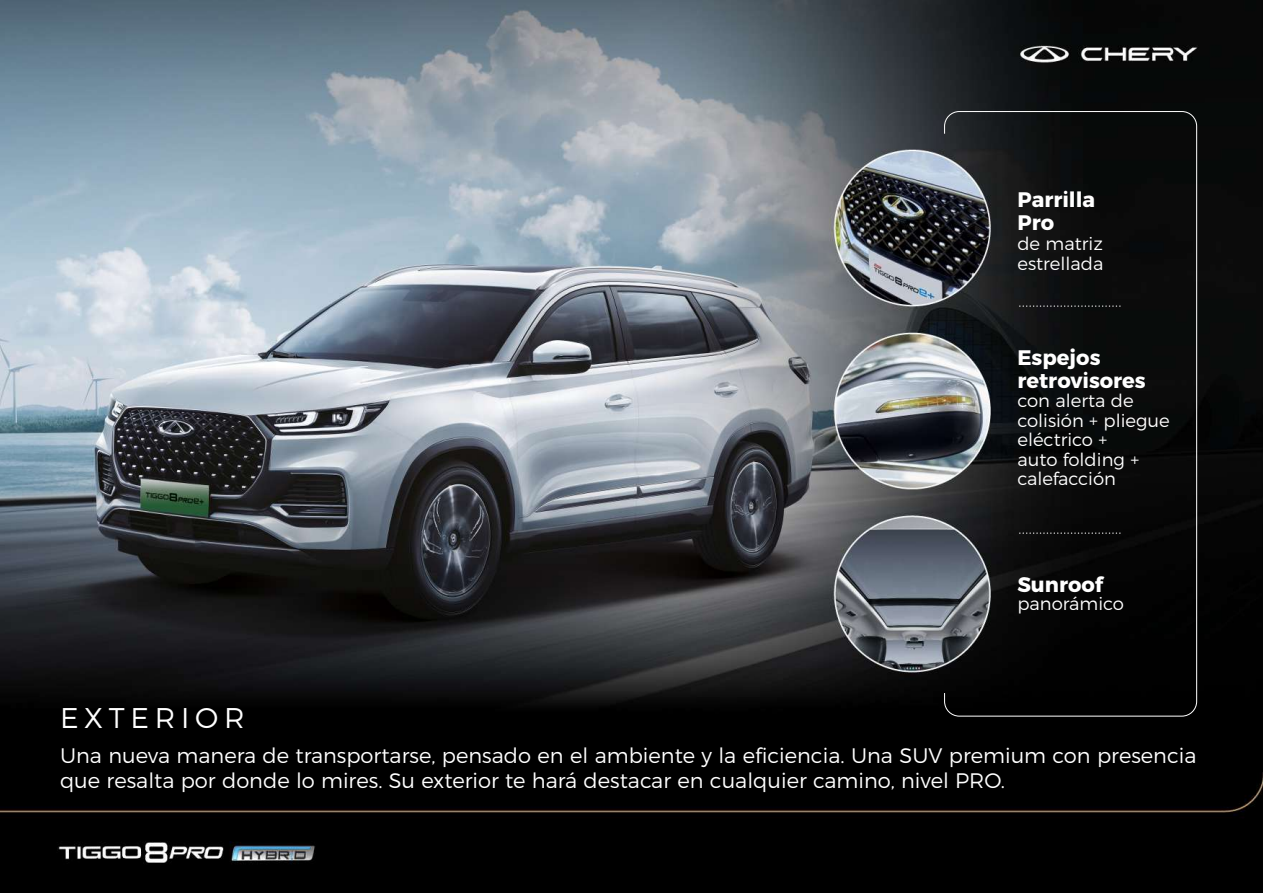
<style>
.page{position:relative;width:1263px;height:893px;background:#fff}
.page>*{position:absolute;margin:0;border:0;box-sizing:border-box;transform-origin:0 0}
.t1{font:300 28.5px "Montserrat";letter-spacing:.2em;color:#fff}
.t2{font:300 21px/25.2px "Montserrat";color:#fff}
.t3{font:700 21px/22.6px "Montserrat";color:#fff}
.t4{font:300 18px/19.5px "Montserrat";color:#fff}
</style>
<div class="page">
<img style="left:0;top:0;width:1263px;height:893px">
<div style="left:944px;top:111px;width:253px;height:605px;border:1px solid #fff;border-radius:15px"></div>
<svg style="left:1019px;top:533px;width:101px;height:1px"></svg>
<svg style="left:1019px;top:306px;width:101px;height:1px"></svg>
<p class="t3" style="left:1017px;top:187px;width:79px">Parrilla<br>Pro</p>
<p class="t4" style="left:1017px;top:233px;width:88px">de matriz estrellada</p>
<p class="t3" style="left:1017px;top:345px;width:130px">Espejos retrovisores</p>
<p class="t4" style="left:1017px;top:389px;width:154px">con alerta de colisión + pliegue eléctrico +<br>auto folding + calefacción</p>
<p class="t3" style="left:1017px;top:571px;width:87px">Sunroof</p>
<h1 class="t1" style="left:60px;top:696px;width:186px">EXTERIOR</h1>
<p class="t4" style="left:1017px;top:592px;width:108px">panorámico</p>
<p class="t2" style="left:60px;top:741px;width:1138px">Una nueva manera de transportarse, pensado en el ambiente y la eficiencia. Una SUV premium con presencia que resalta por donde lo mires. Su exterior te hará destacar en cualquier camino, nivel PRO.</p>
</div>
